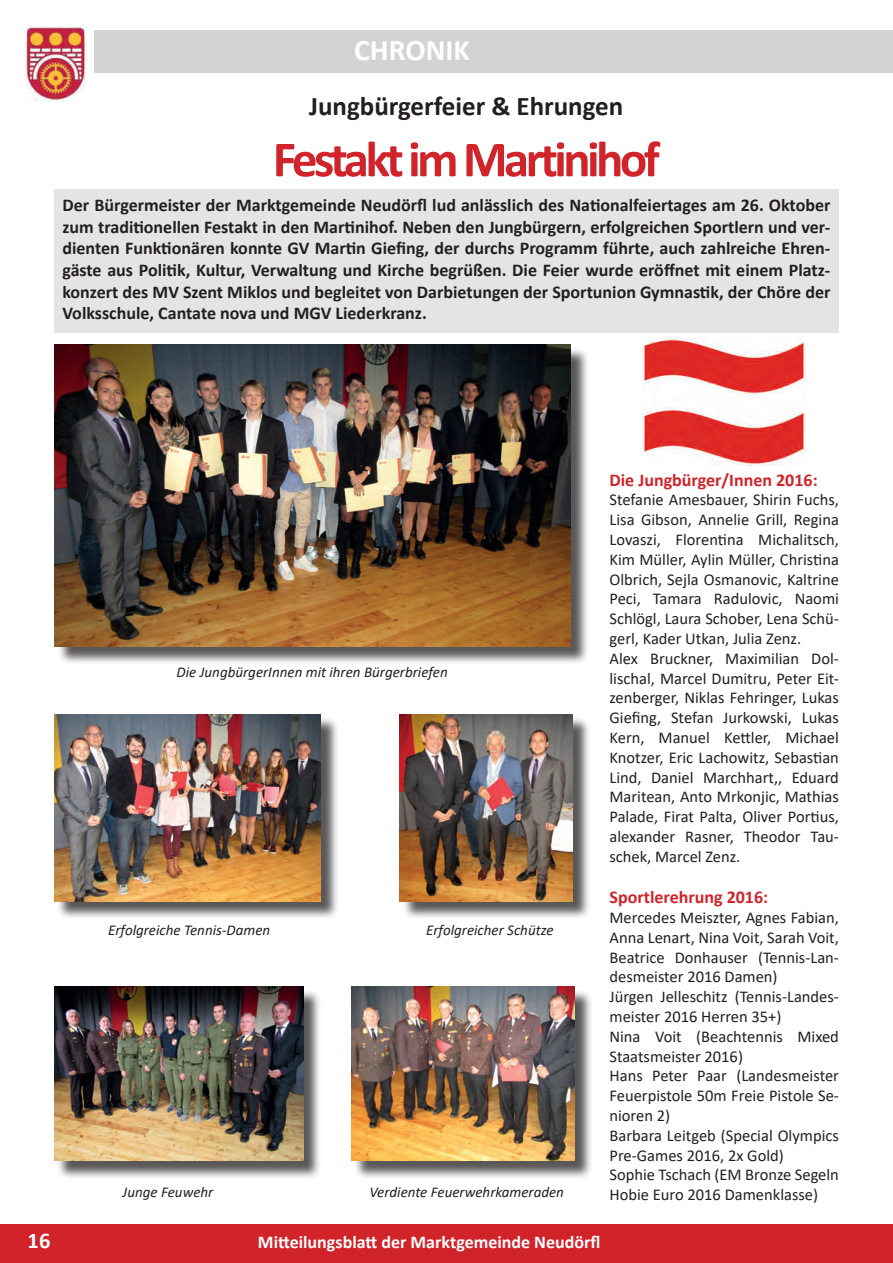
<style>
.page{position:relative;width:893px;height:1263px;background:#fff}
.page>*{position:absolute;margin:0;border:0;box-sizing:border-box;transform-origin:0 0}
.t1{font:700 51px "Calibri";letter-spacing:-.07em;color:#d1232a}
.t2{font:700 30px "Calibri";color:#fff}
.t3{font:700 27px "Calibri";color:#231f20}
.t4{font:700 22.5px "Calibri";color:#fff}
.t5{font:700 18px/21.6px "Calibri";color:#231f20;text-align:justify}
.t6{font:700 18px "Calibri";color:#d1232a}
.t7{font:700 18px "Calibri";color:#fff}
.t8{font:16.5px/19.8px "Calibri";color:#231f20}
.t9{font:italic 15px "Calibri";color:#231f20}
</style>
<div class="page">
<svg style="left:306px;top:72px;width:319px;height:1px"></svg>
<div style="left:54px;top:189px;width:785px;height:143px;background:#e3e4e3"></div>
<div style="left:0;top:1225px;width:893px;height:38px;background:#d1232a"></div>
<div style="left:94px;top:30px;width:799px;height:42px;background:#d2d4d4"></div>
<img style="left:26px;top:26px;width:61px;height:74px">
<div style="left:57px;top:347px;width:532px;height:318px;background:#231f20;opacity:.75"></div>
<img style="left:55px;top:344px;width:515px;height:302px">
<div style="left:56px;top:717px;width:283px;height:203px;background:#231f20;opacity:.75"></div>
<img style="left:54px;top:714px;width:266px;height:187px">
<div style="left:402px;top:717px;width:189px;height:203px;background:#231f20;opacity:.75"></div>
<img style="left:400px;top:714px;width:172px;height:187px">
<div style="left:56px;top:989px;width:266px;height:190px;background:#231f20;opacity:.75"></div>
<img style="left:54px;top:986px;width:249px;height:175px">
<div style="left:354px;top:989px;width:239px;height:190px;background:#231f20;opacity:.75"></div>
<img style="left:351px;top:986px;width:223px;height:175px">
<img style="left:643px;top:337px;width:162px;height:129px">
<h2 class="t2" style="left:354px;top:29px;width:117px">CHRONIK</h2>
<h3 class="t3" style="left:309px;top:87px;width:316px">Jungbürgerfeier &amp; Ehrungen</h3>
<h1 class="t1" style="left:273px;top:123px;width:389px">Festakt im Martinihof</h1>
<p class="t5" style="left:63px;top:194px;width:769px">Der Bürgermeister der Marktgemeinde Neudörfl lud anlässlich des Nationalfeiertages am 26. Oktober zum traditionellen Festakt in den Martinihof. Neben den Jungbürgern, erfolgreichen Sportlern und ver&shy;dienten Funktionären konnte GV Martin Giefing, der durchs Programm führte, auch zahlreiche Ehren&shy;gäste aus Politik, Kultur, Verwaltung und Kirche begrüßen. Die Feier wurde eröffnet mit einem Platz&shy;konzert des MV Szent Miklos und begleitet von Darbietungen der Sportunion Gymnastik, der Chöre der Volksschule, Cantate nova und MGV Liederkranz.</p>
<p class="t9" style="left:177px;top:662px;width:273px">Die JungbürgerInnen mit ihren Bürgerbriefen</p>
<p class="t9" style="left:108px;top:920px;width:164px">Erfolgreiche Tennis-Damen</p>
<p class="t9" style="left:426px;top:920px;width:129px">Erfolgreicher Schütze</p>
<p class="t9" style="left:123px;top:1181px;width:92px">Junge Feuwehr</p>
<p class="t9" style="left:369px;top:1181px;width:196px">Verdiente Feuerwehrkameraden</p>
<p class="t6" style="left:609px;top:467px;width:210px">Die Jungbürger/Innen 2016:</p>
<p class="t8" style="left:609px;top:489px;width:231px">Stefanie Amesbauer, Shirin Fuchs, Lisa Gibson, Annelie Grill, Regina Lovaszi, Florentina Michalitsch, Kim Müller, Aylin Müller, Christina Olbrich, Sejla Osmanovic, Kaltrine Peci, Tamara Radulovic, Naomi Schlögl, Laura Schober, Lena Schü&shy;gerl, Kader Utkan, Julia Zenz.<br>Alex Bruckner, Maximilian Dol&shy;lischal, Marcel Dumitru, Peter Eit&shy;zenberger, Niklas Fehringer, Lukas Giefing, Stefan Jurkowski, Lukas Kern, Manuel Kettler, Michael Knotzer, Eric Lachowitz, Sebastian Lind, Daniel Marchhart,, Eduard Maritean, Anto Mrkonjic, Mathias Palade, Firat Palta, Oliver Portius, alexander Rasner, Theodor Tau&shy;schek, Marcel Zenz.</p>
<p class="t6" style="left:609px;top:884px;width:160px">Sportlerehrung 2016:</p>
<p class="t8" style="left:609px;top:907px;width:231px">Mercedes Meiszter, Agnes Fabian,<br>Anna Lenart, Nina Voit, Sarah Voit,<br>Beatrice Donhauser (Tennis-Lan&shy;desmeister 2016 Damen)<br>Jürgen Jelleschitz (Tennis-Landes&shy;meister 2016 Herren 35+)<br>Nina Voit (Beachtennis Mixed<br>Staatsmeister 2016)<br>Hans Peter Paar (Landesmeister<br>Feuerpistole 50m Freie Pistole Se&shy;nioren 2)<br>Barbara Leitgeb (Special Olympics<br>Pre-Games 2016, 2x Gold)<br>Sophie Tschach (EM Bronze Segeln<br>Hobie Euro 2016 Damenklasse)</p>
<h3 class="t4" style="left:28px;top:1225px;width:24px">16</h3>
<p class="t7" style="left:258px;top:1229px;width:344px">Mitteilungsblatt der Marktgemeinde Neudörfl</p>
</div>
